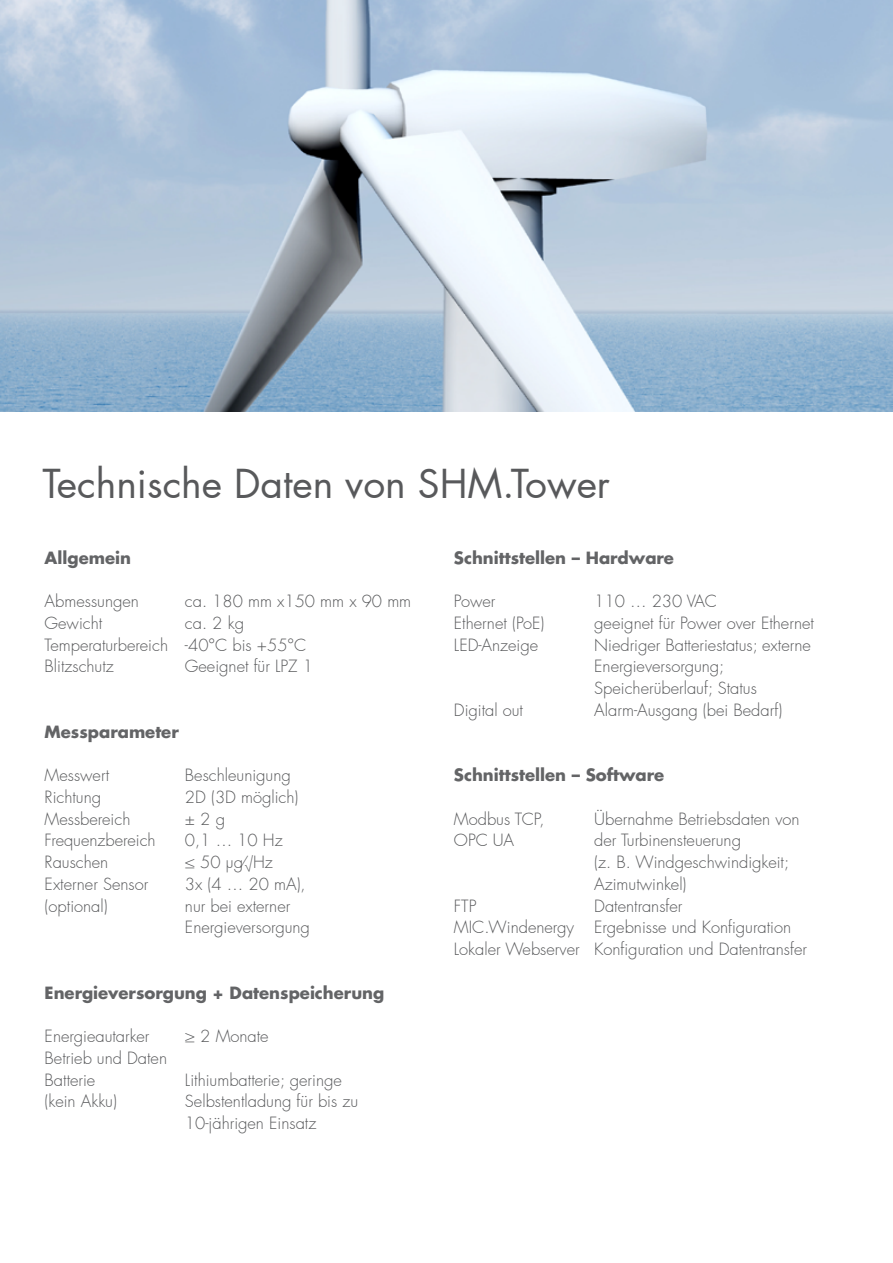
<style>
.page{position:relative;width:893px;height:1263px;background:#fff}
.page>*{position:absolute;margin:0;border:0;box-sizing:border-box;transform-origin:0 0}
.t1{font:39px "Futura LT Pro";color:#58595b}
.t2{font:300 16.5px/21.8px "Futura LT Pro";color:#58595b}
.t3{font:700 16.5px "Futura LT Pro";color:#636466}
</style>
<div class="page">
<img style="left:0;top:0;width:893px;height:412px">
<h1 class="t1" style="left:43px;top:457px;width:569px">Technische Daten von SHM.Tower</h1>
<p class="t3" style="left:45px;top:545px;width:88px">Allgemein</p>
<p class="t2" style="left:45px;top:590px;width:96px">Abmessungen</p>
<p class="t2" style="left:185px;top:590px;width:228px">ca. 180 mm x150 mm x 90 mm</p>
<p class="t2" style="left:45px;top:612px;width:59px">Gewicht</p>
<p class="t2" style="left:45px;top:612px;width:263px;text-indent:140px">ca. 2 kg<br>Temperaturbereich -40°C bis +55°C<br>Blitzschutz</p>
<p class="t2" style="left:185px;top:655px;width:130px">Geeignet für LPZ 1</p>
<p class="t3" style="left:45px;top:719px;width:136px">Messparameter</p>
<p class="t2" style="left:45px;top:764px;width:66px">Messwert</p>
<p class="t2" style="left:185px;top:764px;width:107px">Beschleunigung</p>
<p class="t2" style="left:45px;top:786px;width:58px">Richtung</p>
<p class="t2" style="left:185px;top:786px;width:115px">2D (3D möglich)</p>
<p class="t2" style="left:45px;top:808px;width:87px">Messbereich</p>
<p class="t2" style="left:185px;top:808px;width:42px">± 2 g</p>
<p class="t2" style="left:45px;top:829px;width:113px">Frequenzbereich</p>
<p class="t2" style="left:185px;top:829px;width:99px">0,1 … 10 Hz</p>
<p class="t2" style="left:45px;top:851px;width:65px">Rauschen</p>
<p class="t2" style="left:185px;top:851px;width:89px">≤ 50 μg⁄√Hz</p>
<p class="t2" style="left:45px;top:873px;width:105px">Externer Sensor</p>
<p class="t2" style="left:185px;top:873px;width:122px">3x (4 … 20 mA),</p>
<p class="t2" style="left:45px;top:895px;width:65px">(optional)</p>
<p class="t2" style="left:185px;top:895px;width:127px">nur bei externer<br>Energieversorgung</p>
<p class="t3" style="left:45px;top:980px;width:341px">Energieversorgung + Datenspeicherung</p>
<p class="t2" style="left:45px;top:1025px;width:106px">Energieautarker</p>
<p class="t2" style="left:185px;top:1025px;width:85px">≥ 2 Monate</p>
<p class="t2" style="left:45px;top:1047px;width:124px">Betrieb und Daten<br>Batterie</p>
<p class="t2" style="left:185px;top:1069px;width:158px">Lithiumbatterie; geringe</p>
<p class="t2" style="left:45px;top:1090px;width:74px">(kein Akku)</p>
<p class="t2" style="left:185px;top:1090px;width:175px">Selbstentladung für bis zu<br>10-jährigen Einsatz</p>
<p class="t3" style="left:454px;top:545px;width:222px">Schnittstellen – Hardware</p>
<p class="t2" style="left:454px;top:590px;width:43px">Power</p>
<p class="t2" style="left:594px;top:590px;width:124px">110 … 230 VAC</p>
<p class="t2" style="left:454px;top:612px;width:92px">Ethernet (PoE)</p>
<p class="t2" style="left:594px;top:612px;width:221px">geeignet für Power over Ethernet</p>
<p class="t2" style="left:454px;top:634px;width:86px">LED-Anzeige</p>
<p class="t2" style="left:594px;top:634px;width:218px">Niedriger Batteriestatus; externe<br>Energieversorgung;<br>Speicherüberlauf; Status</p>
<p class="t2" style="left:454px;top:699px;width:71px">Digital out</p>
<p class="t2" style="left:594px;top:699px;width:190px">Alarm-Ausgang (bei Bedarf)</p>
<p class="t3" style="left:454px;top:762px;width:212px">Schnittstellen – Software</p>
<p class="t2" style="left:454px;top:808px;width:92px">Modbus TCP,</p>
<p class="t2" style="left:594px;top:808px;width:207px">Übernahme Betriebsdaten von</p>
<p class="t2" style="left:454px;top:829px;width:62px">OPC UA</p>
<p class="t2" style="left:594px;top:829px;width:196px">der Turbinensteuerung<br>(z. B. Windgeschwindigkeit;<br>Azimutwinkel)</p>
<p class="t2" style="left:454px;top:895px;width:24px">FTP</p>
<p class="t2" style="left:454px;top:895px;width:355px;text-indent:140px">Datentransfer<br>MIC.Windenergy Ergebnisse und Konfiguration<br>Lokaler Webserver Konfiguration und Datentransfer</p>
</div>
